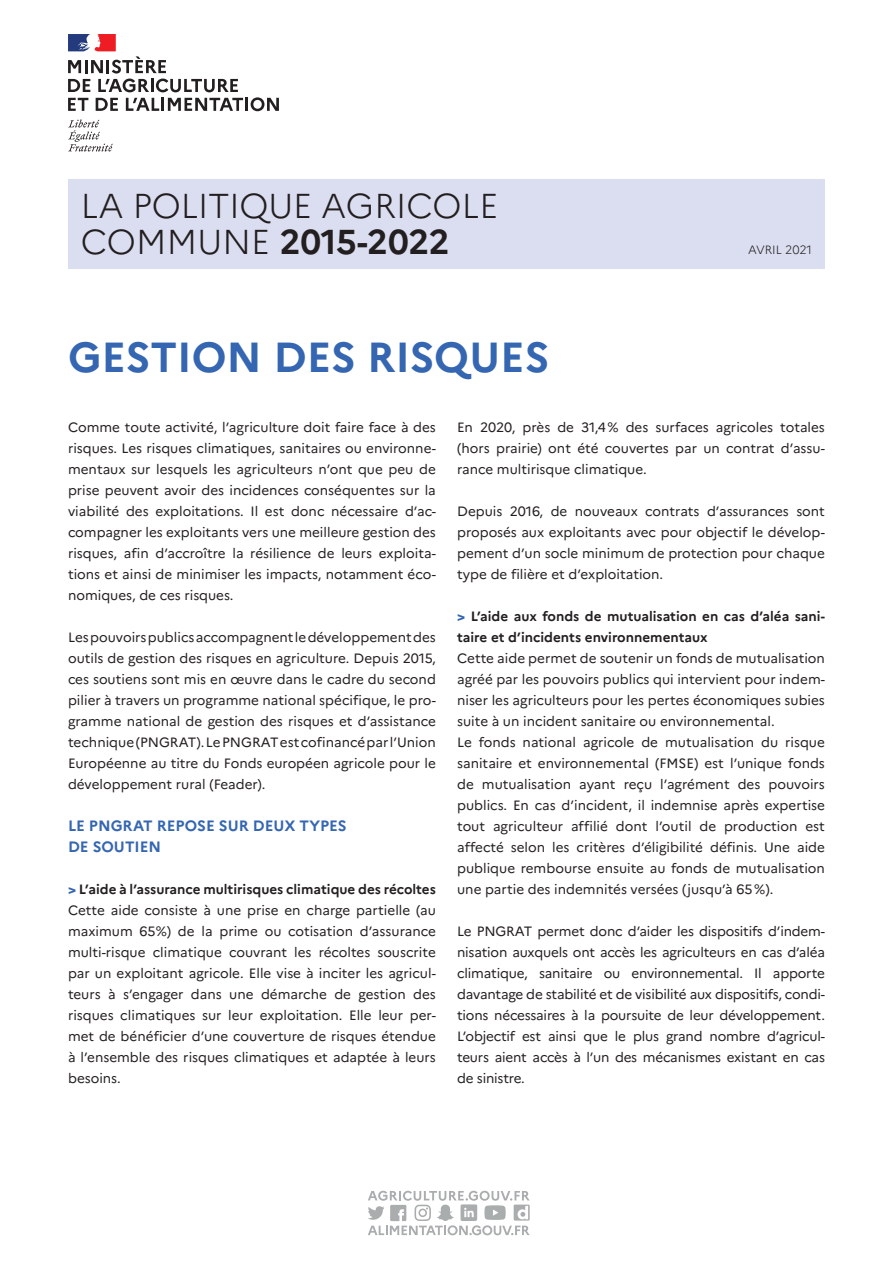
<style>
.page{position:relative;width:893px;height:1263px;background:#fff}
.page>*{position:absolute;margin:0;border:0;box-sizing:border-box;transform-origin:0 0}
.t1{font:700 42px "Marianne";color:#3566b1}
.t2{font:300 34.5px/35.8px "Marianne";letter-spacing:-.005em;color:#231f20}
.t3{font:700 15px/21px "Marianne";color:#3566b1}
.t4{font:13.5px/21px "Marianne";color:#231f20;text-align:justify}
.t5{font:700 13.5px/21px "Marianne";color:#231f20}
.t6{font:300 12px "Marianne";color:#231f20}
.s1{font-weight:700}
.s2{font-weight:800;color:#3566b1}
</style>
<div class="page">
<svg style="left:368px;top:1191px;width:162px;height:44px"></svg>
<svg style="left:68px;top:120px;width:45px;height:31px"></svg>
<svg style="left:68px;top:34px;width:211px;height:77px"></svg>
<div style="left:68px;top:179px;width:757px;height:89px;background:#dadef0"></div>
<h2 class="t2" style="left:81px;top:187px;width:419px">LA POLITIQUE AGRICOLE<br>COMMUNE <span class="s1">2015-2022</span></h2>
<h1 class="t1" style="left:68px;top:331px;width:483px">GESTION DES RISQUES</h1>
<p class="t6" style="left:748px;top:242px;width:65px">AVRIL 2021</p>
<p class="t4" style="left:68px;top:417px;width:369px">Comme toute activité, l’agriculture doit faire face à des risques. Les risques climatiques, sanitaires ou environne&shy;mentaux sur lesquels les agriculteurs n’ont que peu de prise peuvent avoir des incidences conséquentes sur la viabilité des exploitations. Il est donc nécessaire d’ac&shy;compagner les exploitants vers une meilleure gestion des risques, afin d’accroître la résilience de leurs exploita&shy;tions et ainsi de minimiser les impacts, notamment éco&shy;nomiques, de ces risques.</p>
<p class="t4" style="left:68px;top:627px;width:369px">Les pouvoirs publics accompagnent le développement des outils de gestion des risques en agriculture. Depuis 2015, ces soutiens sont mis en œuvre dans le cadre du second pilier à travers un programme national spécifique, le pro&shy;gramme national de gestion des risques et d’assistance technique (PNGRAT). Le PNGRAT est cofinancé par l’Union Européenne au titre du Fonds européen agricole pour le développement rural (Feader).</p>
<p class="t3" style="left:68px;top:815px;width:280px">LE PNGRAT REPOSE SUR DEUX TYPES<br>DE SOUTIEN</p>
<p class="t4" style="left:68px;top:879px;width:369px"><span class="s2">&gt;</span> <span class="s1">L’aide à l’assurance multirisques climatique des récoltes </span>Cette aide consiste à une prise en charge partielle (au maximum 65%) de la prime ou cotisation d’assurance multi-risque climatique couvrant les récoltes souscrite par un exploitant agricole. Elle vise à inciter les agricul&shy;teurs à s’engager dans une démarche de gestion des risques climatiques sur leur exploitation. Elle leur per&shy;met de bénéficier d’une couverture de risques étendue à l’ensemble des risques climatiques et adaptée à leurs besoins.</p>
<p class="t4" style="left:457px;top:417px;width:369px">En 2020, près de 31,4% des surfaces agricoles totales (hors prairie) ont été couvertes par un contrat d’assu&shy;rance multirisque climatique.</p>
<p class="t4" style="left:457px;top:501px;width:369px">Depuis 2016, de nouveaux contrats d’assurances sont proposés aux exploitants avec pour objectif le dévelop&shy;pement d’un socle minimum de protection pour chaque type de filière et d’exploitation.</p>
<p class="t5" style="left:457px;top:606px;width:369px"><span class="s2">&gt;</span> L’aide aux fonds de mutualisation en cas d’aléa sani&shy;taire et d’incidents environnementaux</p>
<p class="t4" style="left:457px;top:648px;width:369px;text-align:left">Cette aide permet de soutenir un fonds de mutualisation agréé par les pouvoirs publics qui intervient pour indem&shy;niser les agriculteurs pour les pertes économiques subies suite à un incident sanitaire ou environnemental.<br>Le fonds national agricole de mutualisation du risque sanitaire et environnemental (FMSE) est l’unique fonds de mutualisation ayant reçu l’agrément des pouvoirs publics. En cas d’incident, il indemnise après expertise tout agriculteur affilié dont l’outil de production est affecté selon les critères d’éligibilité définis. Une aide publique rembourse ensuite au fonds de mutualisation une partie des indemnités versées (jusqu’à 65%).</p>
<p class="t4" style="left:457px;top:921px;width:369px">Le PNGRAT permet donc d’aider les dispositifs d’indem&shy;nisation auxquels ont accès les agriculteurs en cas d’aléa climatique, sanitaire ou environnemental. Il apporte davantage de stabilité et de visibilité aux dispositifs, condi&shy;tions nécessaires à la poursuite de leur développement.<br>L’objectif est ainsi que le plus grand nombre d’agricul&shy;teurs aient accès à l’un des mécanismes existant en cas de sinistre.</p>
</div>
